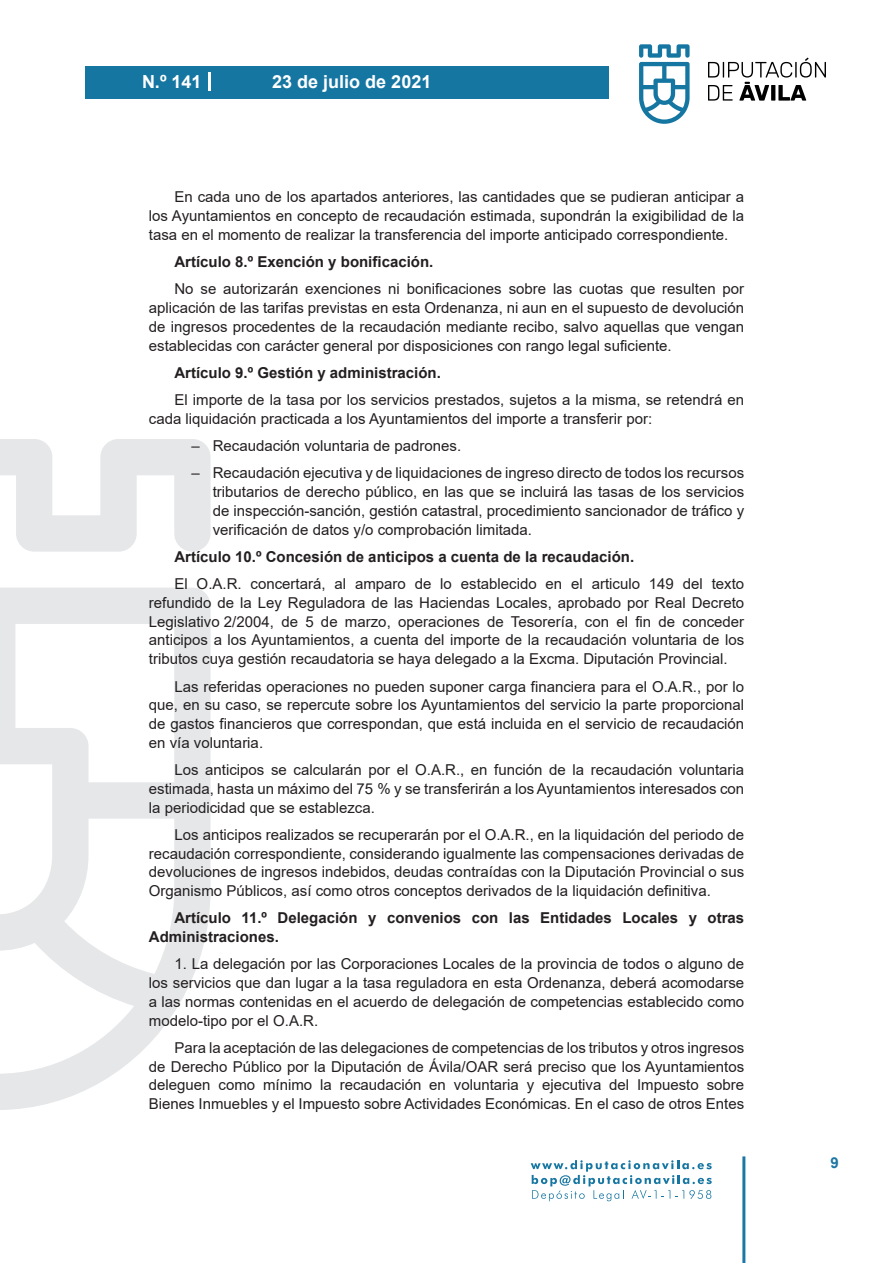
<style>
.page{position:relative;width:893px;height:1263px;background:#fff}
.page>*{position:absolute;margin:0;border:0;box-sizing:border-box;transform-origin:0 0}
.t1{font:700 18px "Arial";color:#fff}
.t2{font:15px/18.8px "Arial";color:#231f20;text-align:justify}
.t3{font:700 15px/18.8px "Arial";color:#231f20}
.t4{font:700 15px "Arial";color:#1d76a4}
</style>
<div class="page">
<svg style="left:531px;top:1160px;width:181px;height:41px"></svg>
<div style="left:85px;top:66px;width:523px;height:33px;background:#1676a2"></div>
<svg style="left:639px;top:44px;width:51px;height:80px"></svg>
<svg style="left:708px;top:58px;width:118px;height:43px"></svg>
<hr style="left:742px;top:1156px;width:3px;height:107px;background:#1d76a4">
<svg style="left:208px;top:72px;width:2px;height:18px"></svg>
<svg style="left:0;top:439px;width:211px;height:671px"></svg>
<p class="t1" style="left:142px;top:69px;width:61px">N.º 141</p>
<p class="t1" style="left:272px;top:69px;width:161px">23 de julio de 2021</p>
<p class="t2" style="left:149px;top:188px;width:597px;text-indent:26px">En cada uno de los apartados anteriores, las cantidades que se pudieran anticipar a los Ayuntamientos en concepto de recaudación estimada, supondrán la exigibilidad de la tasa en el momento de realizar la transferencia del importe anticipado correspondiente.</p>
<p class="t3" style="left:174px;top:253px;width:260px">Artículo 8.º Exención y bonificación.</p>
<p class="t2" style="left:149px;top:280px;width:597px;text-indent:26px">No se autorizarán exenciones ni bonificaciones sobre las cuotas que resulten por aplicación de las tarifas previstas en esta Ordenanza, ni aun en el supuesto de devolución de ingresos procedentes de la recaudación mediante recibo, salvo aquellas que vengan establecidas con carácter general por disposiciones con rango legal suficiente.</p>
<p class="t3" style="left:174px;top:363px;width:268px">Artículo 9.º Gestión y administración.</p>
<p class="t2" style="left:149px;top:390px;width:597px;text-indent:26px">El importe de la tasa por los servicios prestados, sujetos a la misma, se retendrá en cada liquidación practicada a los Ayuntamientos del importe a transferir por:</p>
<p class="t2" style="left:191px;top:436px;width:271px">– Recaudación voluntaria de padrones.</p>
<p class="t2" style="left:213px;top:464px;width:533px;text-indent:-21px">– Recaudación ejecutiva y de liquidaciones de ingreso directo de todos los recursos tributarios de derecho público, en las que se incluirá las tasas de los servicios de inspección-sanción, gestión catastral, procedimiento sancionador de tráfico y verificación de datos y/o comprobación limitada.</p>
<p class="t3" style="left:174px;top:547px;width:461px">Artículo 10.º Concesión de anticipos a cuenta de la recaudación.</p>
<p class="t2" style="left:149px;top:574px;width:597px;text-indent:26px">El O.A.R. concertará, al amparo de lo establecido en el articulo 149 del texto refundido de la Ley Reguladora de las Haciendas Locales, aprobado por Real Decreto Legislativo 2/2004, de 5 de marzo, operaciones de Tesorería, con el fin de conceder anticipos a los Ayuntamientos, a cuenta del importe de la recaudación voluntaria de los tributos cuya gestión recaudatoria se haya delegado a la Excma. Diputación Provincial.</p>
<p class="t2" style="left:149px;top:677px;width:597px;text-indent:26px">Las referidas operaciones no pueden suponer carga financiera para el O.A.R., por lo que, en su caso, se repercute sobre los Ayuntamientos del servicio la parte proporcional de gastos financieros que correspondan, que está incluida en el servicio de recaudación en vía voluntaria.</p>
<p class="t2" style="left:149px;top:760px;width:597px;text-indent:26px">Los anticipos se calcularán por el O.A.R., en función de la recaudación voluntaria estimada, hasta un máximo del 75 % y se transferirán a los Ayuntamientos interesados con la periodicidad que se establezca.</p>
<p class="t2" style="left:149px;top:825px;width:597px;text-indent:26px">Los anticipos realizados se recuperarán por el O.A.R., en la liquidación del periodo de recaudación correspondiente, considerando igualmente las compensaciones derivadas de devoluciones de ingresos indebidos, deudas contraídas con la Diputación Provincial o sus Organismo Públicos, así como otros conceptos derivados de la liquidación definitiva.</p>
<p class="t3" style="left:149px;top:909px;width:597px;text-indent:26px">Artículo 11.º Delegación y convenios con las Entidades Locales y otras<br>Administraciones.</p>
<p class="t2" style="left:149px;top:954px;width:597px;text-indent:26px">1. La delegación por las Corporaciones Locales de la provincia de todos o alguno de los servicios que dan lugar a la tasa reguladora en esta Ordenanza, deberá acomodarse a las normas contenidas en el acuerdo de delegación de competencias establecido como modelo-tipo por el O.A.R.</p>
<p class="t2" style="left:149px;top:1038px;width:597px;text-indent:26px">Para la aceptación de las delegaciones de competencias de los tributos y otros ingresos de Derecho Público por la Diputación de Ávila/OAR será preciso que los Ayuntamientos deleguen como mínimo la recaudación en voluntaria y ejecutiva del Impuesto sobre Bienes Inmuebles y el Impuesto sobre Actividades Económicas. En el caso de otros Entes</p>
<p class="t4" style="left:831px;top:1152px;width:10px">9</p>
</div>
